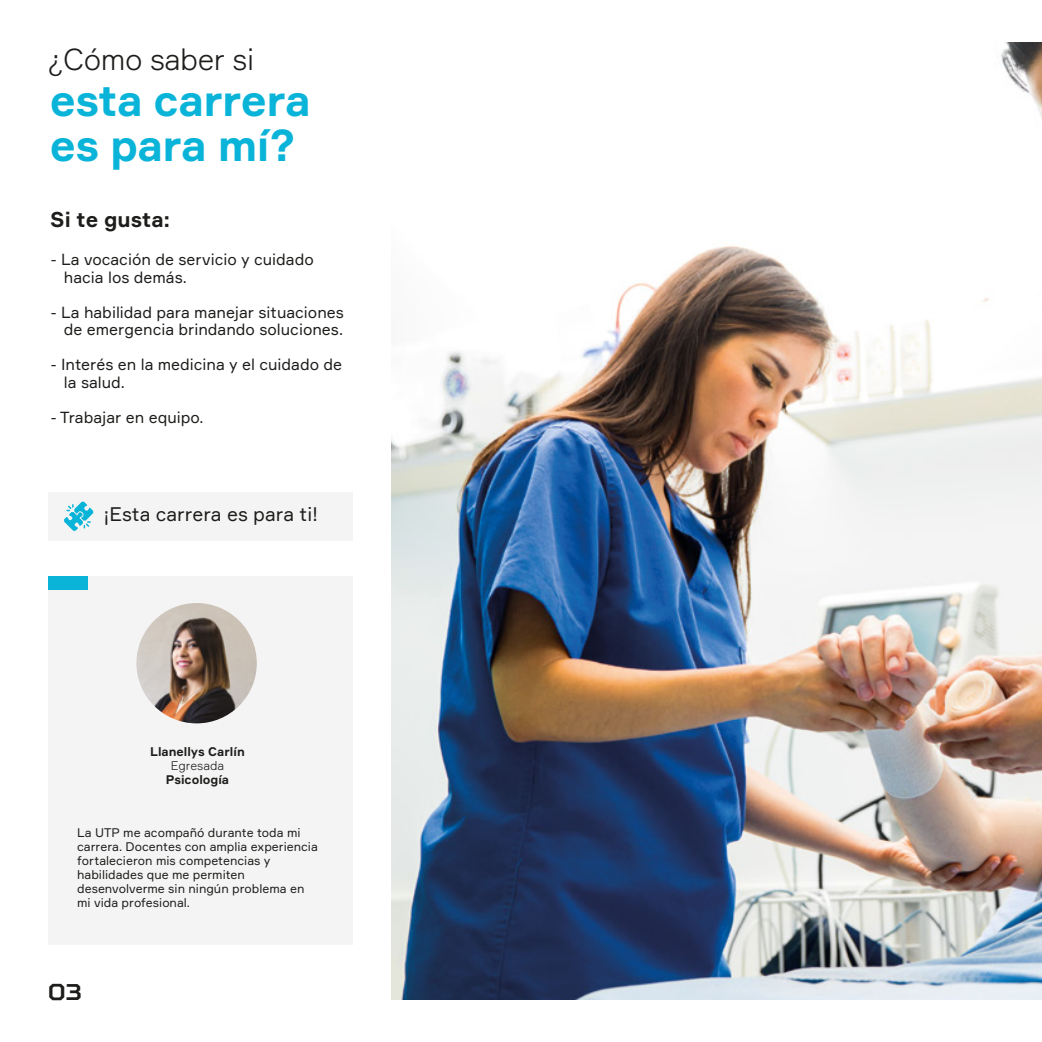
<style>
.page{position:relative;width:1042px;height:1042px;background:#fff}
.page>*{position:absolute;margin:0;border:0;box-sizing:border-box;transform-origin:0 0}
.t1{font:700 43.75px/45.5px "Formular";letter-spacing:-.015em;color:#09b4d8}
.t2{font:300 29.75px "Formular";letter-spacing:-.015em;color:#1d1d1b}
.t3{font:700 22.75px "TT Squares";color:#1d1d1b}
.t4{font:700 21px "Formular";color:#1d1d1b}
.t5{font:19.25px "Formular";color:#1d1d1b}
.t6{font:15.75px/17.5px "Formular";color:#1d1d1b}
.t7{font:12.25px/14px "Formular";color:#1d1d1b}
.t8{font:700 12.25px "Formular";color:#1d1d1b}
.t9{font:300 12.25px "Formular";color:#1d1d1b}
</style>
<div class="page">
<div style="left:48px;top:492px;width:304px;height:48px;background:#f4f4f4"></div>
<svg style="left:64px;top:502px;width:29px;height:29px"></svg>
<div style="left:48px;top:576px;width:305px;height:369px;background:#f4f4f4"></div>
<div style="left:48px;top:576px;width:40px;height:13px;background:#09b4d8"></div>
<img style="left:136px;top:603px;width:121px;height:120px;border-radius:60px">
<img style="left:392px;top:42px;width:650px;height:958px">
<h2 class="t2" style="left:48px;top:42px;width:208px">¿Cómo saber si</h2>
<h1 class="t1" style="left:50px;top:77px;width:262px">esta carrera es para mí?</h1>
<h3 class="t4" style="left:50px;top:207px;width:121px">Si te gusta:</h3>
<p class="t6" style="left:64px;top:250px;width:251px;text-indent:-13px">- La vocación de servicio y cuidado hacia los demás.</p>
<p class="t6" style="left:51px;top:303px;width:295px;text-align:right">- La habilidad para manejar situaciones de emergencia brindando soluciones.</p>
<p class="t6" style="left:64px;top:355px;width:280px;text-indent:-13px">- Interés en la medicina y el cuidado de la salud.</p>
<p class="t6" style="left:51px;top:408px;width:154px">- Trabajar en equipo.</p>
<p class="t5" style="left:103px;top:502px;width:216px">¡Esta carrera es para ti!</p>
<p class="t8" style="left:150px;top:744px;width:96px">Llanellys Carlín</p>
<p class="t9" style="left:171px;top:758px;width:55px">Egresada</p>
<p class="t8" style="left:166px;top:772px;width:65px">Psicología</p>
<p class="t7" style="left:77px;top:825px;width:242px">La UTP me acompañó durante toda mi carrera. Docentes con amplia experiencia fortalecieron mis competencias y habilidades que me permiten desenvolverme sin ningún problema en mi vida profesional.</p>
<h3 class="t3" style="left:48px;top:977px;width:36px">03</h3>
</div>
